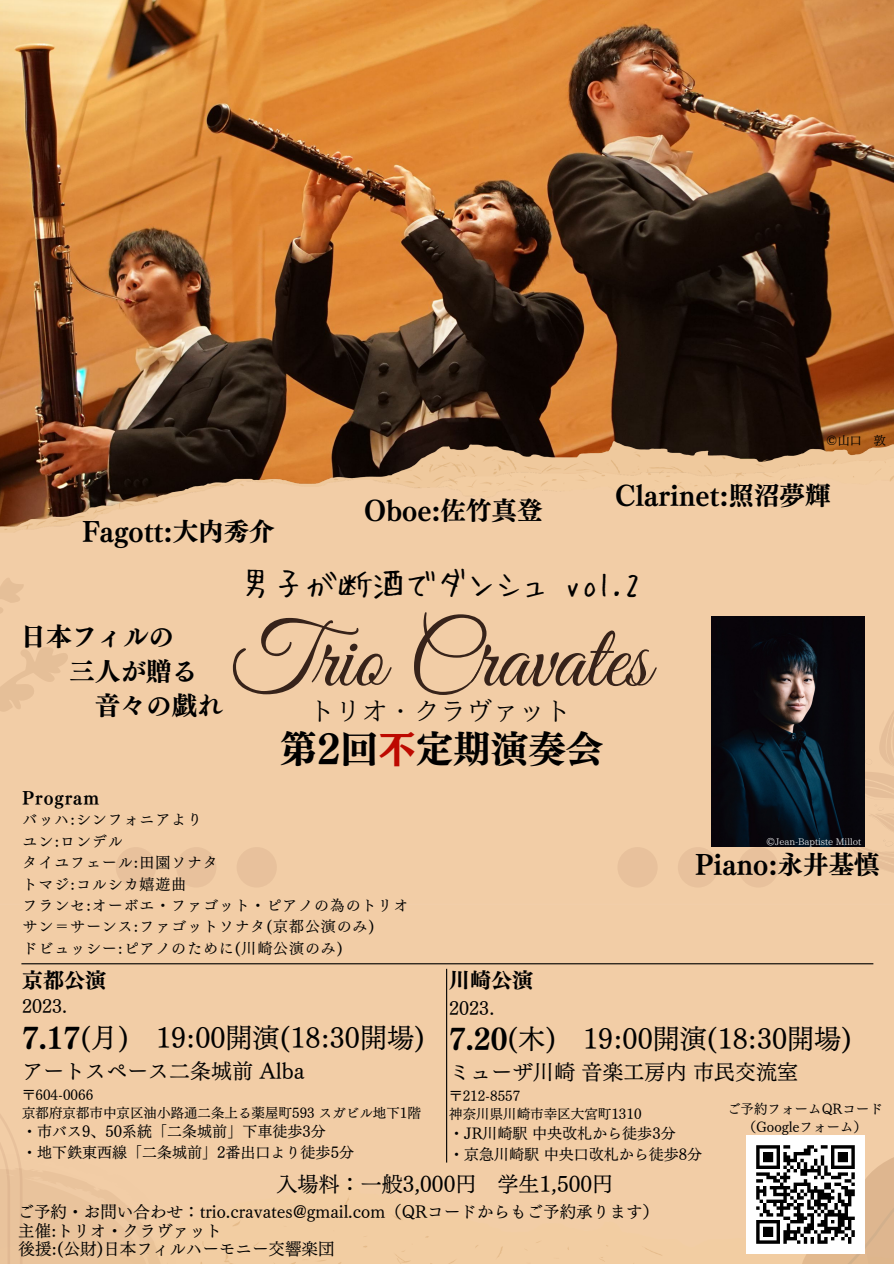
<style>
.page{position:relative;width:894px;height:1264px;background:#fff}
.page>*{position:absolute;margin:0;border:0;box-sizing:border-box;transform-origin:0 0}
.t1{font:91.5px "Great Vibes";color:#37231a}
.t2{font:37.5px "Canva UD Mincho Pr 6 N B";color:#000}
.t3{font:33px "Hui Font P";color:#000}
.t4{font:27px "Canva UD Mincho Pr 6 N M";color:#000}
.t5{font:26.25px "IP Aex Mincho";color:#000}
.t6{font:25.65px "Canva UD Mincho Pr 6 N B";color:#000}
.t7{font:25.5px "Canva UD Mincho Pr 6 N B";color:#000}
.t8{font:21px "Canva UD Mincho Pr 6 N M";color:#000}
.t9{font:21px "Canva UD Mincho Pr 6 N B";color:#000}
.t10{font:18px "Canva UD Mincho Pr 6 N M";color:#000}
.t11{font:16.5px "Canva UD Mincho Pr 6 N M";color:#000}
.t12{font:16.5px "Canva UD Mincho Pr 6 N B";letter-spacing:.055em;color:#000}
.t13{font:15px "Canva UD Mincho Pr 6 N M";letter-spacing:.055em;color:#000}
.t14{font:15px "Canva UD Mincho Pr 6 N M";color:#000}
.t15{font:13.5px "Canva UD Mincho Pr 6 N M";color:#000}
.t16{font:12px "Canva UD Mincho Pr 6 N M";color:#000}
.t17{font:9.15px "IP Aex Mincho";color:#fff}
.s1{font-family:"TEST Mode Min B B";color:#bd0900}
.s2{font-family:"Canva UD Mincho Pr 6 N B"}
</style>
<div class="page">
<img style="left:0;top:0;width:893px;height:441px">
<img style="left:0;top:441px;width:893px;height:822px">
<hr style="left:446px;top:968px;width:1px;height:194px;background:#000">
<svg style="left:116px;top:847px;width:161px;height:40px;background:#ecc5a0"></svg>
<svg style="left:617px;top:847px;width:161px;height:40px;background:#ecc5a0"></svg>
<svg style="left:806px;top:671px;width:87px;height:292px;background:#ecc8a2"></svg>
<svg style="left:698px;top:1062px;width:195px;height:201px;background:#efcaa3"></svg>
<svg style="left:0;top:567px;width:74px;height:262px;background:#f0cba4"></svg>
<div style="left:0;top:1048px;width:246px;height:215px;background:#f2cda6"></div>
<div style="left:189px;top:1064px;width:44px;height:199px;background:#f2cda6"></div>
<svg style="left:0;top:1062px;width:189px;height:201px;background:#eec9a2"></svg>
<hr style="left:21px;top:963px;width:852px;height:1px;background:#000">
<img style="left:711px;top:617px;width:153px;height:229px">
<img style="left:745px;top:1135px;width:119px;height:118px">
<p class="t7" style="left:82px;top:518px;width:194px">Fagott:大内秀介</p>
<p class="t7" style="left:364px;top:498px;width:180px">Oboe:佐竹真登</p>
<p class="t16" style="left:825px;top:434px;width:34px">©山口</p>
<p class="t16" style="left:873px;top:434px;width:14px">敦</p>
<p class="t7" style="left:615px;top:483px;width:217px">Clarinet:照沼夢輝</p>
<p class="t6" style="left:20px;top:623px;width:155px">日本フィルの</p>
<p class="t6" style="left:69px;top:658px;width:130px">三人が贈る</p>
<p class="t6" style="left:95px;top:693px;width:130px">音々の戯れ</p>
<p class="t3" style="left:239px;top:565px;width:402px">男子が断酒でダンシュ vol.2</p>
<p class="t1" style="left:230px;top:608px;width:421px">Trio Cravates</p>
<p class="t5" style="left:309px;top:698px;width:264px">トリオ・クラヴァット</p>
<p class="t2" style="left:280px;top:730px;width:325px">第2回<span class="s1">不</span>定期演奏会</p>
<p class="t12" style="left:23px;top:789px;width:78px">Program</p>
<p class="t13" style="left:23px;top:812px;width:181px">バッハ:シンフォニアより</p>
<p class="t13" style="left:23px;top:833px;width:102px">ユン:ロンデル</p>
<p class="t13" style="left:23px;top:855px;width:197px">タイユフェール:田園ソナタ</p>
<p class="t13" style="left:23px;top:876px;width:165px">トマジ:コルシカ嬉遊曲</p>
<p class="t13" style="left:23px;top:897px;width:387px">フランセ:オーボエ・ファゴット・ピアノの為のトリオ</p>
<p class="t13" style="left:23px;top:919px;width:353px">サン＝サーンス:ファゴットソナタ(京都公演のみ)</p>
<p class="t13" style="left:23px;top:940px;width:321px">ドビュッシー:ピアノのために(川崎公演のみ)</p>
<p class="t17" style="left:765px;top:836px;width:96px">©Jean-Baptiste Millot</p>
<p class="t7" style="left:695px;top:851px;width:186px">Piano:永井基慎</p>
<p class="t9" style="left:22px;top:969px;width:86px">京都公演</p>
<p class="t10" style="left:22px;top:997px;width:47px">2023.</p>
<p class="t4" style="left:22px;top:1024px;width:404px"><span class="s2">7.17</span>(月 ) 19:00開演(18:30開場)</p>
<p class="t8" style="left:22px;top:1060px;width:284px">アートスペース二条城前 Alba</p>
<p class="t15" style="left:22px;top:1087px;width:73px">〒604-0066</p>
<p class="t15" style="left:22px;top:1106px;width:400px">京都府京都市中京区油小路通二条上る薬屋町593 スガビル地下1階</p>
<p class="t14" style="left:22px;top:1123px;width:305px">・市バス9、50系統「二条城前」下車徒歩3分</p>
<p class="t14" style="left:22px;top:1144px;width:333px">・地下鉄東西線「二条城前」2番出口より徒歩5分</p>
<p class="t9" style="left:449px;top:969px;width:86px">川崎公演</p>
<p class="t10" style="left:449px;top:999px;width:47px">2023.</p>
<p class="t4" style="left:449px;top:1025px;width:404px"><span class="s2">7.20</span>(木) 19:00開演(18:30開場)</p>
<p class="t8" style="left:449px;top:1061px;width:350px">ミューザ川崎音楽工房内市民交流室</p>
<p class="t15" style="left:449px;top:1089px;width:73px">〒212-8557</p>
<p class="t15" style="left:449px;top:1107px;width:194px">神奈川県川崎市幸区大宮町1310</p>
<p class="t14" style="left:449px;top:1126px;width:228px">・JR川崎駅中央改札から徒歩3分</p>
<p class="t14" style="left:449px;top:1146px;width:254px">・京急川崎駅中央口改札から徒歩8分</p>
<p class="t8" style="left:276px;top:1173px;width:338px">入場料：一般3,000円 学生1,500円</p>
<p class="t15" style="left:726px;top:1102px;width:157px">ご予約フォームQRコード</p>
<p class="t15" style="left:742px;top:1120px;width:126px">（Googleフォーム）</p>
<p class="t11" style="left:17px;top:1203px;width:643px">ご予約・お問い合わせ：trio.cravates@gmail.com（QRコードからもご予約承ります）</p>
<p class="t11" style="left:18px;top:1222px;width:205px">主催:トリオ・クラヴァット</p>
<p class="t11" style="left:19px;top:1240px;width:317px">後援:(公財)日本フィルハーモニー交響楽団</p>
</div>
